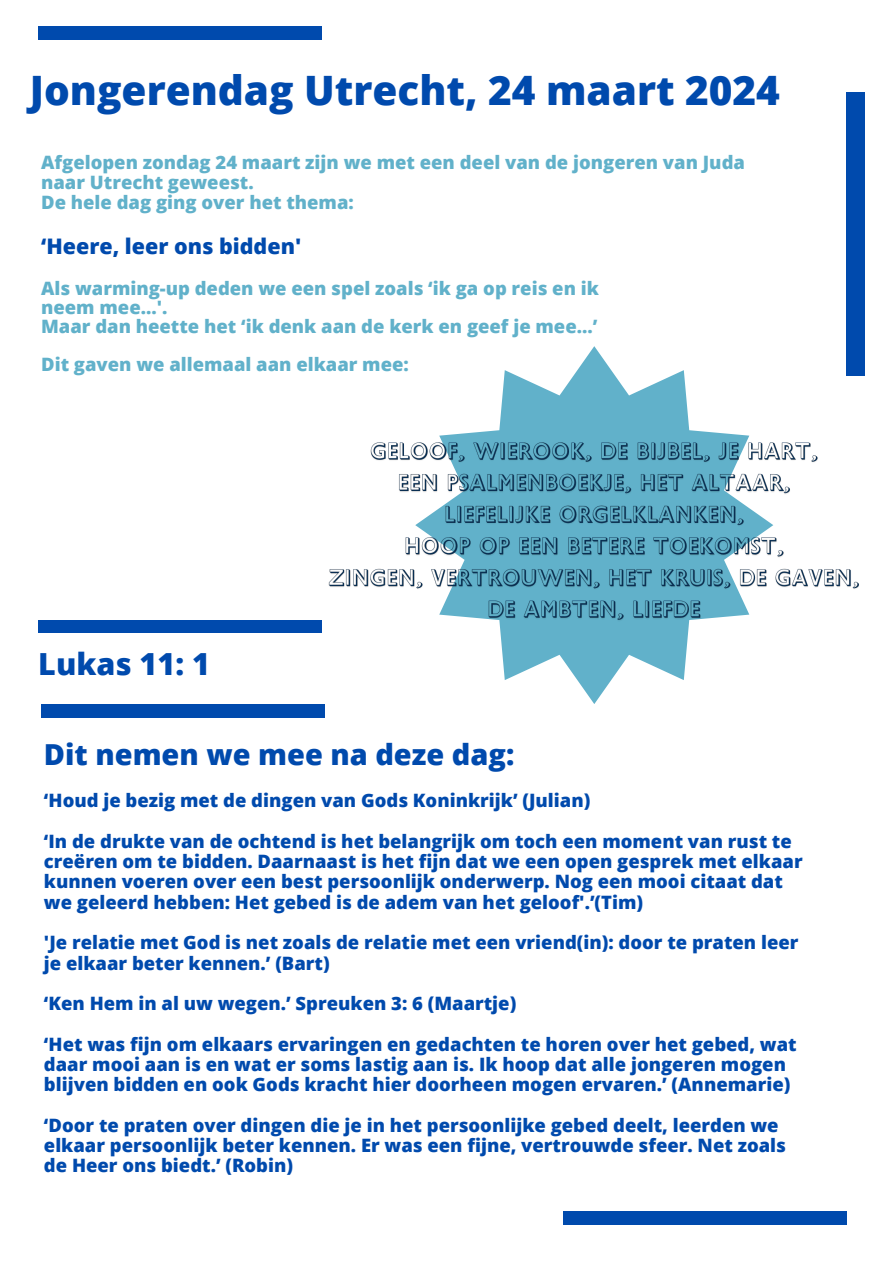
<style>
.page{position:relative;width:894px;height:1264px;background:#fff}
.page>*{position:absolute;margin:0;border:0;box-sizing:border-box;transform-origin:0 0}
.t1{font:800 40.5px "Open Sans";color:#004aad}
.t2{font:800 30.45px "Open Sans";color:#004aad}
.t3{font:800 28.95px "Open Sans";color:#004aad}
.t4{font:800 21.45px "Open Sans";color:#004aad}
.t5{font:800 18.45px/20.2px "Open Sans";color:#004aad}
.t6{font:800 18.45px/20.2px "Open Sans";color:#61b1ca}
</style>
<div class="page">
<svg style="left:439px;top:346px;width:311px;height:358px"></svg>
<img style="left:328px;top:439px;width:531px;height:186px">
<div style="left:562px;top:1211px;width:284px;height:13px;background:#004aad"></div>
<div style="left:41px;top:704px;width:284px;height:13px;background:#004aad"></div>
<div style="left:38px;top:26px;width:284px;height:14px;background:#004aad"></div>
<div style="left:846px;top:92px;width:18px;height:284px;background:#004aad"></div>
<div style="left:38px;top:620px;width:284px;height:12px;background:#004aad"></div>
<h1 class="t1" style="left:30px;top:62px;width:751px">Jongerendag Utrecht, 24 maart 2024</h1>
<p class="t6" style="left:41px;top:151px;width:705px">Afgelopen zondag 24 maart zijn we met een deel van de jongeren van Juda naar Utrecht geweest.</p>
<p class="t6" style="left:41px;top:192px;width:314px">De hele dag ging over het thema:</p>
<h3 class="t4" style="left:41px;top:231px;width:261px">‘Heere, leer ons bidden'</h3>
<p class="t6" style="left:41px;top:278px;width:559px;line-height:19.2px">Als warming-up deden we een spel zoals ‘ik ga op reis en ik neem mee...'.</p>
<p class="t6" style="left:41px;top:315px;width:557px">Maar dan heette het ‘ik denk aan de kerk en geef je mee...’</p>
<p class="t6" style="left:41px;top:354px;width:369px">Dit gaven we allemaal aan elkaar mee:</p>
<p class="t2" style="left:38px;top:642px;width:173px">Lukas 11: 1</p>
<h2 class="t3" style="left:44px;top:733px;width:472px">Dit nemen we mee na deze dag:</h2>
<h2 class="t5" style="left:44px;top:790px;width:547px">‘Houd je bezig met de dingen van Gods Koninkrijk’ (Julian)</h2>
<p class="t5" style="left:44px;top:830px;width:760px">‘In de drukte van de ochtend is het belangrijk om toch een moment van rust te creëren om te bidden. Daarnaast is het fijn dat we een open gesprek met elkaar kunnen voeren over een best persoonlijk onderwerp. Nog een mooi citaat dat we geleerd hebben: Het gebed is de adem van het geloof'.’(Tim)</p>
<p class="t5" style="left:44px;top:931px;width:755px">'Je relatie met God is net zoals de relatie met een vriend(in): door te praten leer je elkaar beter kennen.’ (Bart)</p>
<p class="t5" style="left:44px;top:992px;width:473px">‘Ken Hem in al uw wegen.’ Spreuken 3: 6 (Maartje)</p>
<p class="t5" style="left:44px;top:1033px;width:754px">‘Het was fijn om elkaars ervaringen en gedachten te horen over het gebed, wat daar mooi aan is en wat er soms lastig aan is. Ik hoop dat alle jongeren mogen blijven bidden en ook Gods kracht hier doorheen mogen ervaren.’ (Annemarie)</p>
<p class="t5" style="left:44px;top:1114px;width:743px">‘Door te praten over dingen die je in het persoonlijke gebed deelt, leerden we elkaar persoonlijk beter kennen. Er was een fijne, vertrouwde sfeer. Net zoals de Heer ons biedt.’ (Robin)</p>
</div>
